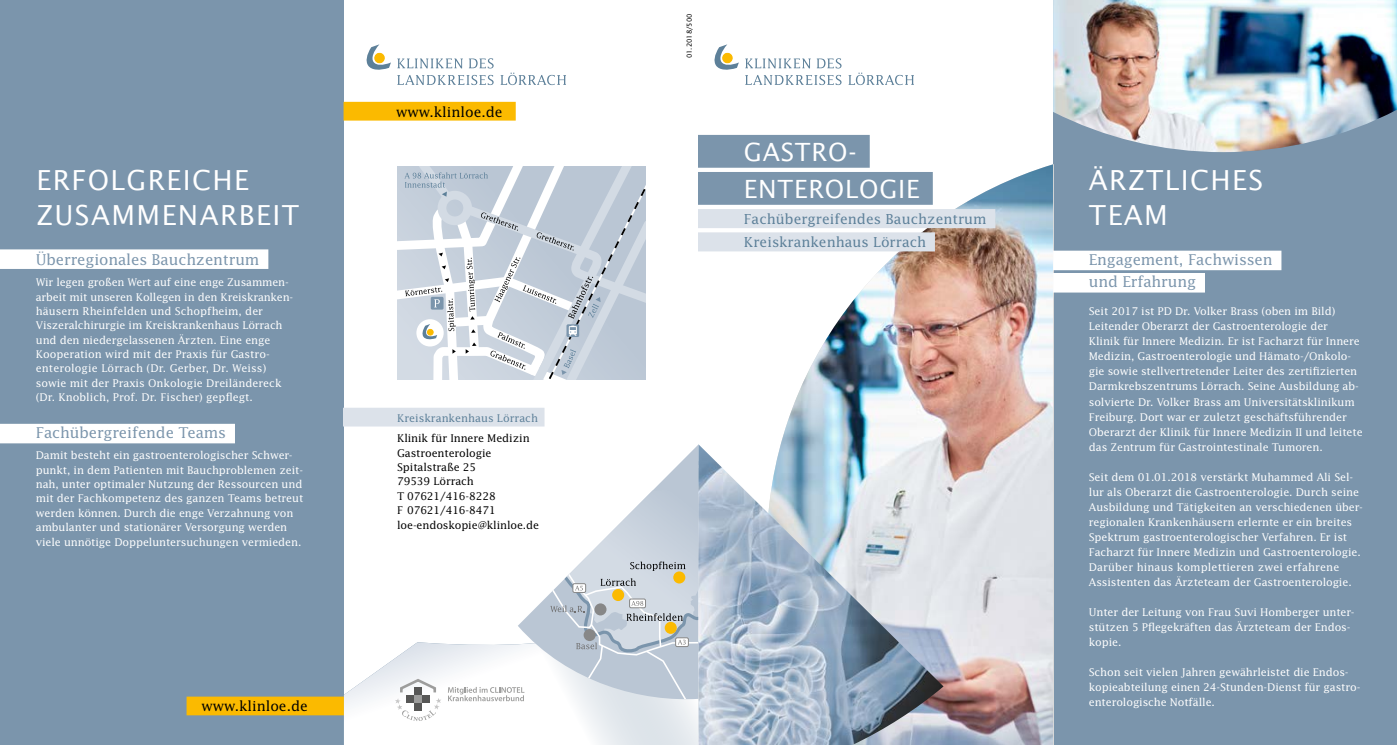
<style>
.page{position:relative;width:1397px;height:745px;background:#fff}
.page>*{position:absolute;margin:0;border:0;box-sizing:border-box;transform-origin:0 0}
.t1{font:27.5px/35px "Lucida Sans Std";letter-spacing:.05em;color:#fff}
.t2{font:25px/37px "Lucida Sans Std";letter-spacing:.03em;color:#fff}
.t3{font:14.88px/22.4px "Lucida Std";letter-spacing:-.01em;color:#7b95ac}
.t4{font:13.75px/23.2px "Lucida Std";color:#5d8099}
.t5{font:13.75px "Lucida Std";color:#000}
.t6{font:10.62px/15px "Lucida Std";letter-spacing:-.01em;color:#fff}
.t7{font:10.62px/14.4px "Lucida Std";letter-spacing:-.01em;color:#000}
.t8{font:10.62px "Lucida Std";color:#5d8099}
.t9{font:6.88px "Lucida Sans Std";color:#000}
</style>
<div class="page">
<div style="left:0;top:0;width:344px;height:744px;background:#7b95ac"></div>
<div style="left:186px;top:696px;width:158px;height:18px;background:#fbba00"></div>
<div style="left:1052px;top:0;width:344px;height:744px;background:#7b95ac"></div>
<svg style="left:344px;top:642px;width:354px;height:102px"></svg>
<div style="left:344px;top:102px;width:171px;height:18px;background:#fbba00"></div>
<svg style="left:397px;top:58px;width:169px;height:27px"></svg>
<svg style="left:366px;top:44px;width:25px;height:26px"></svg>
<svg style="left:448px;top:460px;width:250px;height:241px"></svg>
<svg style="left:395px;top:678px;width:46px;height:42px"></svg>
<div style="left:344px;top:407px;width:200px;height:19px;background:#dce2ea"></div>
<svg style="left:397px;top:167px;width:248px;height:212px;background:#cad2dc"></svg>
<img style="left:766px;top:164px;width:286px;height:580px">
<img style="left:698px;top:444px;width:245px;height:300px">
<svg style="left:745px;top:58px;width:168px;height:27px"></svg>
<svg style="left:714px;top:44px;width:24px;height:26px"></svg>
<div style="left:698px;top:135px;width:171px;height:33px;background:#7b95ac"></div>
<div style="left:698px;top:172px;width:234px;height:33px;background:#7b95ac"></div>
<div style="left:698px;top:209px;width:297px;height:19px;background:#dce2ea"></div>
<div style="left:698px;top:232px;width:236px;height:19px;background:#dce2ea"></div>
<div style="left:0;top:249px;width:268px;height:20px;background:#fff"></div>
<div style="left:0;top:423px;width:235px;height:20px;background:#fff"></div>
<div style="left:1052px;top:250px;width:229px;height:20px;background:#fff"></div>
<div style="left:1052px;top:273px;width:152px;height:19px;background:#fff"></div>
<img style="left:1052px;top:0;width:344px;height:152px">
<h1 class="t1" style="left:36px;top:163px;width:264px">ERFOLGREICHE<br>ZUSAMMENARBEIT</h1>
<h3 class="t3" style="left:36px;top:247px;width:225px">Überregionales Bauchzentrum</h3>
<p class="t6" style="left:36px;top:275px;width:259px;line-height:14.4px">Wir legen großen Wert auf eine enge Zusammen&shy;arbeit mit unseren Kollegen in den Kreiskranken&shy;häusern Rheinfelden und Schopfheim, der Viszeralchirurgie im Kreiskrankenhaus Lörrach und den niedergelassenen Ärzten. Eine enge Kooperation wird mit der Praxis für Gastro&shy;enterologie Lörrach (Dr. Gerber, Dr. Weiss) sowie mit der Praxis Onkologie Dreiländereck (Dr. Knoblich, Prof. Dr. Fischer) gepflegt.</p>
<h3 class="t3" style="left:36px;top:420px;width:192px">Fachübergreifende Teams</h3>
<p class="t6" style="left:36px;top:447px;width:269px;line-height:14.4px">Damit besteht ein gastroenterologischer Schwer&shy;punkt, in dem Patienten mit Bauchproblemen zeit&shy;nah, unter optimaler Nutzung der Ressourcen und mit der Fachkompetenz des ganzen Teams betreut werden können. Durch die enge Verzahnung von ambulanter und stationärer Versorgung werden viele unnötige Doppeluntersuchungen vermieden.</p>
<p class="t5" style="left:201px;top:697px;width:108px">www.klinloe.de</p>
<p class="t5" style="left:396px;top:103px;width:108px">www.klinloe.de</p>
<p class="t8" style="left:397px;top:412px;width:142px">Kreiskrankenhaus Lörrach</p>
<p class="t7" style="left:397px;top:430px;width:143px">Klinik für Innere Medizin<br>Gastroenterologie<br>Spitalstraße 25<br>79539 Lörrach<br>T 07621/416-8228<br>F 07621/416-8471 loe-endoskopie@klinloe.de</p>
<p class="t9" style="left:685px;top:58px;width:46px;rotate:-90deg">01.2018/500</p>
<h2 class="t2" style="left:743px;top:133px;width:177px">GASTRO-<br>ENTEROLOGIE</h2>
<p class="t4" style="left:743px;top:207px;width:244px">Fachübergreifendes Bauchzentrum<br>Kreiskrankenhaus Lörrach</p>
<h1 class="t1" style="left:1088px;top:163px;width:176px">ÄRZTLICHES<br>TEAM</h1>
<h3 class="t3" style="left:1088px;top:247px;width:185px">Engagement, Fachwissen und Erfahrung</h3>
<p class="t6" style="left:1088px;top:303px;width:275px">Seit 2017 ist PD Dr. Volker Brass (oben im Bild)<br>Leitender Oberarzt der Gastroenterologie der<br>Klinik für Innere Medizin. Er ist Facharzt für Innere Medizin, Gastroenterologie und Hämato-/Onkolo&shy;gie sowie stellvertretender Leiter des zertifizierten Darmkrebszentrums Lörrach. Seine Ausbildung ab&shy;solvierte Dr. Volker Brass am Universitätsklinikum Freiburg. Dort war er zuletzt geschäftsführender Oberarzt der Klinik für Innere Medizin II und leitete das Zentrum für Gastrointestinale Tumoren.</p>
<p class="t6" style="left:1088px;top:468px;width:275px">Seit dem 01.01.2018 verstärkt Muhammed Ali Sel&shy;lur als Oberarzt die Gastroenterologie. Durch seine Ausbildung und Tätigkeiten an verschiedenen über&shy;regionalen Krankenhäusern erlernte er ein breites Spektrum gastroenterologischer Verfahren. Er ist Facharzt für Innere Medizin und Gastroenterologie.<br>Darüber hinaus komplettieren zwei erfahrene Assistenten das Ärzteteam der Gastroenterologie.</p>
<p class="t6" style="left:1088px;top:603px;width:264px">Unter der Leitung von Frau Suvi Homberger unter--- stützen 5 Pflegekräften das Ärzteteam der Endos&shy;kopie.</p>
<p class="t6" style="left:1088px;top:663px;width:272px">Schon seit vielen Jahren gewährleistet die Endos&shy;kopieabteilung einen 24-Stunden-Dienst für gastro&shy;enterologische Notfälle.</p>
</div>
